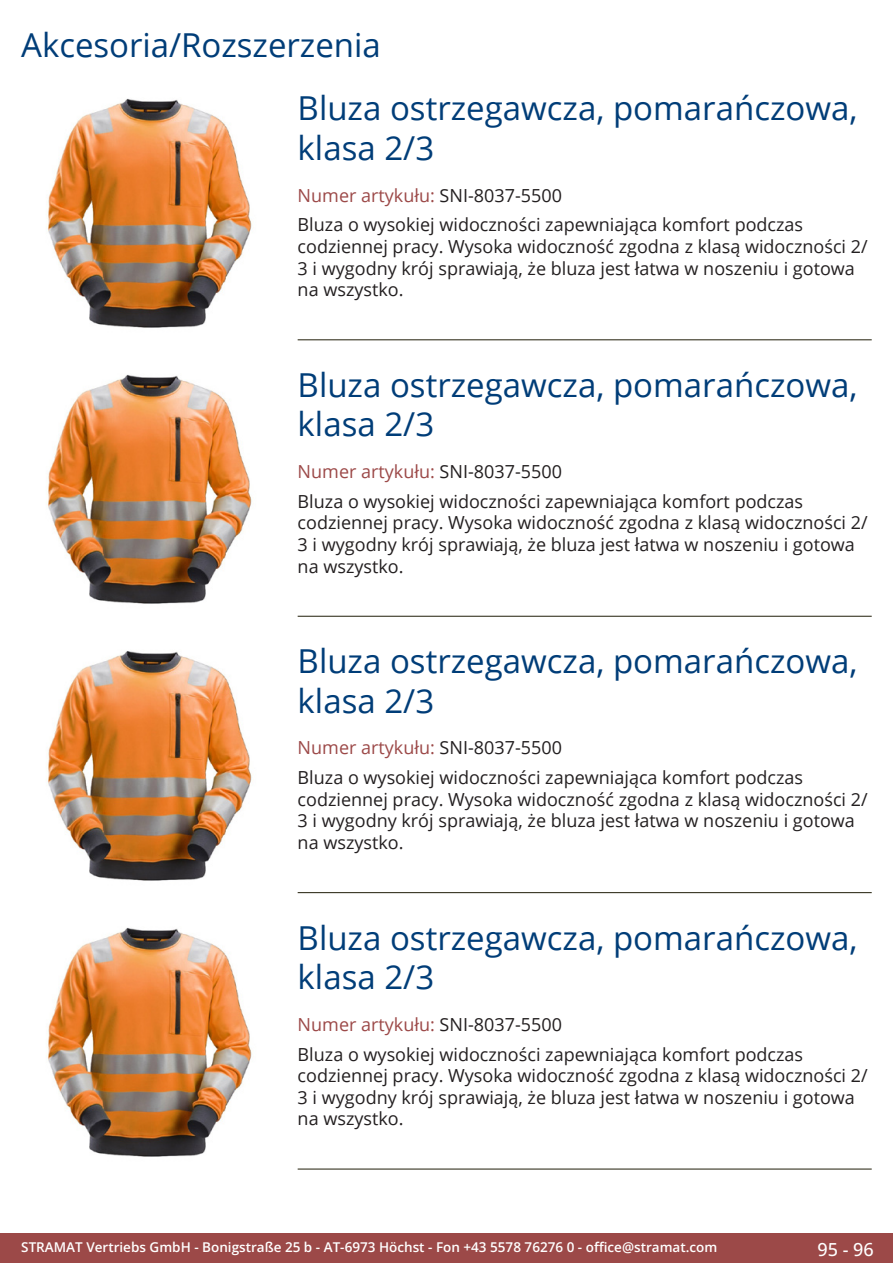
<style>
.page{position:relative;width:893px;height:1263px;background:#fff}
.page>*{position:absolute;margin:0;border:0;box-sizing:border-box;transform-origin:0 0}
.Produkttitel{font:33px/39.6px "Open Sans";color:#003d78}
.RastTitel{font:33px "Open Sans";color:#003d78}
.Beschreibung_Text{font:18px/21.6px "Open Sans";color:#231f20}
.TechDaten_Überschrif{font:18px "Open Sans";color:#9c4948}
.t1{font:500 18px "Open Sans";color:#fff}
.t2{font:600 13.5px "Open Sans";color:#fff}
.s1{color:#231f20}
</style>
<div class="page">
<div style="left:0;top:1233px;width:893px;height:30px;background:#9c4948"></div>
<hr style="left:298px;top:340px;width:574px;height:1px;background:#201d08">
<hr style="left:298px;top:616px;width:574px;height:1px;background:#201d08">
<hr style="left:298px;top:892px;width:574px;height:1px;background:#201d08">
<hr style="left:298px;top:1169px;width:574px;height:1px;background:#201d08">
<img style="left:48px;top:98px;width:204px;height:230px">
<img style="left:48px;top:374px;width:204px;height:230px">
<img style="left:48px;top:651px;width:204px;height:230px">
<img style="left:48px;top:927px;width:204px;height:230px">
<p class="RastTitel" style="left:21px;top:22px;width:361px">Akcesoria/Rozszerzenia</p>
<p class="Produkttitel" style="left:298px;top:88px;width:561px">Bluza ostrzegawcza, pomarańczowa, klasa 2/3</p>
<p class="TechDaten_Überschrif" style="left:298px;top:183px;width:266px">Numer artykułu: <span class="s1">SNI-8037-5500</span></p>
<p class="Beschreibung_Text" style="left:298px;top:214px;width:572px">Bluza o wysokiej widoczności zapewniająca komfort podczas codziennej pracy. Wysoka widoczność zgodna z klasą widoczności 2/ 3 i wygodny krój sprawiają, że bluza jest łatwa w noszeniu i gotowa na wszystko.</p>
<p class="Produkttitel" style="left:298px;top:364px;width:561px">Bluza ostrzegawcza, pomarańczowa, klasa 2/3</p>
<p class="TechDaten_Überschrif" style="left:298px;top:459px;width:266px">Numer artykułu: <span class="s1">SNI-8037-5500</span></p>
<p class="Beschreibung_Text" style="left:298px;top:490px;width:572px">Bluza o wysokiej widoczności zapewniająca komfort podczas codziennej pracy. Wysoka widoczność zgodna z klasą widoczności 2/ 3 i wygodny krój sprawiają, że bluza jest łatwa w noszeniu i gotowa na wszystko.</p>
<p class="Produkttitel" style="left:298px;top:640px;width:561px">Bluza ostrzegawcza, pomarańczowa, klasa 2/3</p>
<p class="TechDaten_Überschrif" style="left:298px;top:735px;width:266px">Numer artykułu: <span class="s1">SNI-8037-5500</span></p>
<p class="Beschreibung_Text" style="left:298px;top:766px;width:572px">Bluza o wysokiej widoczności zapewniająca komfort podczas codziennej pracy. Wysoka widoczność zgodna z klasą widoczności 2/ 3 i wygodny krój sprawiają, że bluza jest łatwa w noszeniu i gotowa na wszystko.</p>
<p class="Produkttitel" style="left:298px;top:917px;width:561px">Bluza ostrzegawcza, pomarańczowa, klasa 2/3</p>
<p class="TechDaten_Überschrif" style="left:298px;top:1012px;width:266px">Numer artykułu: <span class="s1">SNI-8037-5500</span></p>
<p class="Beschreibung_Text" style="left:298px;top:1043px;width:572px">Bluza o wysokiej widoczności zapewniająca komfort podczas codziennej pracy. Wysoka widoczność zgodna z klasą widoczności 2/ 3 i wygodny krój sprawiają, że bluza jest łatwa w noszeniu i gotowa na wszystko.</p>
<p class="t2" style="left:21px;top:1238px;width:698px">STRAMAT Vertriebs GmbH - Bonigstraße 25 b - AT-6973 Höchst - Fon +43 5578 76276 0 - office@stramat.com</p>
<p class="t1" style="left:817px;top:1237px;width:58px">95 - 96</p>
</div>
